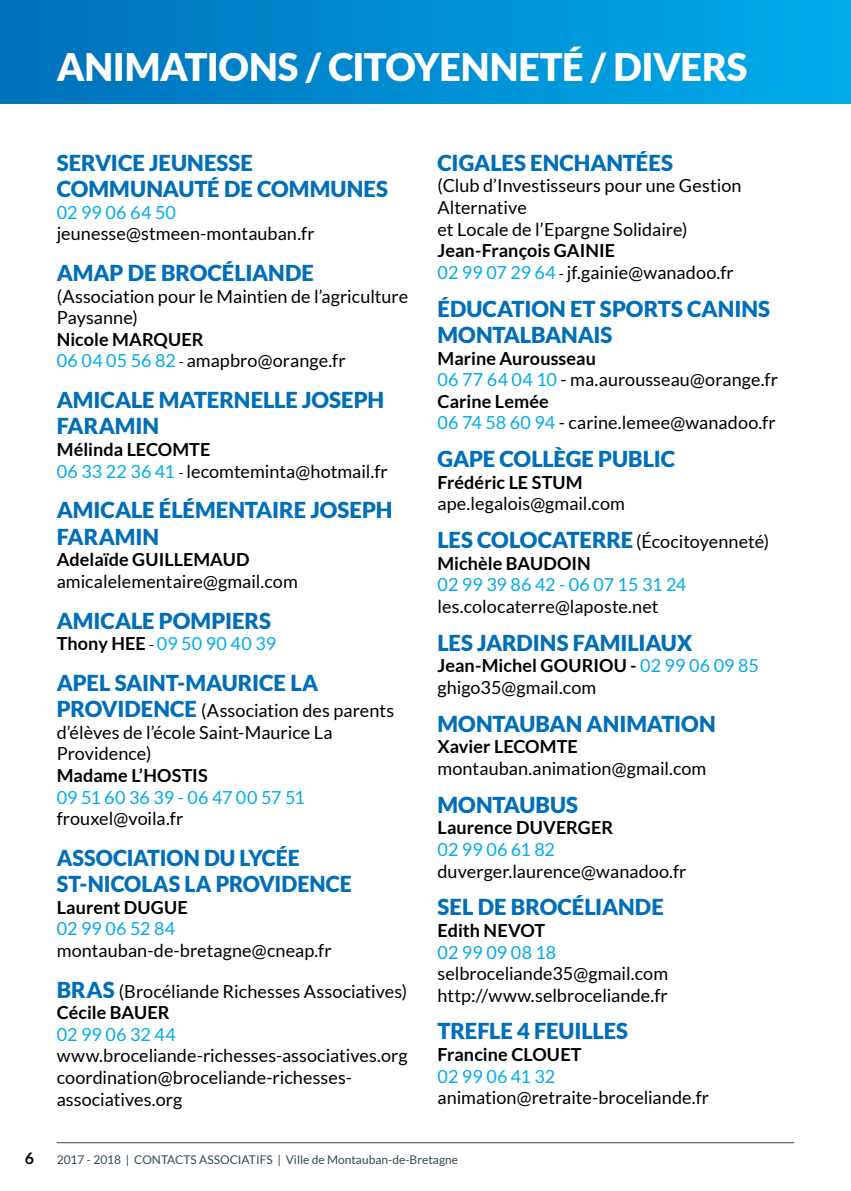
<style>
.page{position:relative;width:851px;height:1191px;background:#fff}
.page>*{position:absolute;margin:0;border:0;box-sizing:border-box;transform-origin:0 0}
.t1{font:900 38px "Lato";letter-spacing:-.01em;color:#fff}
.t2{font:900 22px/26.4px "Lato";color:#006fb9}
.t3{font:18px/21.6px "Lato";color:#000}
.t4{font:700 18px/21.6px "Lato";letter-spacing:.005em;color:#000}
.t5{font:18px "Lato";letter-spacing:.005em;color:#00ace9}
.t6{font:700 16px "Lato";color:#000}
.t7{font:12px "Lato";color:#344a54}
.s1{font-weight:700}
.s2{color:#00ace9}
.s3{font-size:14.8px}
.s4{font-weight:700;color:#000}
.s5{font-size:14.8px;color:#000}
.s6{font-weight:900;font-size:22px;color:#006fb9}
.s7{font-weight:400;color:#00ace9}
.s8{font-weight:400}
</style>
<div class="page">
<hr style="left:57px;top:1142px;width:737px;height:1px;background:#344a54">
<div style="left:0;top:0;width:850px;height:103px;background:linear-gradient(to right,#0070ba,#00acea)"></div>
<h1 class="t1" style="left:57px;top:45px;width:579px">ANIMATIONS / CITOYENNETÉ / DIVE</h1>
<h1 class="t1" style="left:702px;top:45px;width:46px">RS</h1>
<p class="t2" style="left:57px;top:149px;width:333px">SERVICE JEUN ESSE<br>COMM UNAUTÉ DE COMM UN ES</p>
<p class="t5" style="left:57px;top:202px;width:121px">02 99 06 64 50</p>
<p class="t3" style="left:57px;top:223px;width:259px">jeunesse@stmeen-montauban.fr</p>
<p class="t2" style="left:57px;top:259px;width:259px">AMAP DE BROCÉLIAN DE</p>
<p class="t3" style="left:57px;top:285px;width:353px">(Association pour le Maintien de l’agriculture<br>Paysanne)</p>
<p class="t3" style="left:57px;top:328px;width:290px"><span class="s1">Nicole MARQUER<br></span><span class="s2">06 04 05 56 82</span> <span class="s3">-</span> amapbro@orange.fr</p>
<p class="t2" style="left:57px;top:386px;width:312px">AMICALE MATERN ELLE JOSEPH<br>FARAM</p>
<p class="t2" style="left:135px;top:413px;width:21px">IN</p>
<p class="t3" style="left:57px;top:438px;width:332px"><span class="s1">Mélinda LECOMTE<br></span><span class="s2">06 33 22 36 41</span> <span class="s3">-</span> lecomteminta@hotmail.fr</p>
<p class="t2" style="left:57px;top:496px;width:187px">AMICALE ÉLÉMENTA</p>
<p class="t2" style="left:272px;top:496px;width:105px">IRE JOSEPH</p>
<p class="t2" style="left:57px;top:523px;width:29px">FARAM</p>
<p class="t2" style="left:136px;top:523px;width:25px">IN</p>
<p class="t4" style="left:57px;top:548px;width:194px">Adelaïde GUILLEMAUD</p>
<p class="t3" style="left:57px;top:570px;width:242px">amicalelementaire@gmail.com</p>
<p class="t2" style="left:57px;top:607px;width:216px">AMICALE POMPIERS</p>
<p class="t5" style="left:57px;top:633px;width:221px"><span class="s4">Thony HEE</span> <span class="s5">-</span> 09 50 90 40 39</p>
<p class="t2" style="left:57px;top:669px;width:248px">APEL SAINT-MAURICE LA</p>
<p class="t3" style="left:57px;top:699px;width:339px"><span class="s6">PROVIDENCE</span> (Association des parents d’élèves de l’école Saint-Maurice La<br>Providence)</p>
<p class="t4" style="left:57px;top:764px;width:152px">Madame L’HOSTIS</p>
<p class="t5" style="left:57px;top:787px;width:249px">09 51 60 36 39 - 06 47 00 57 51</p>
<p class="t3" style="left:57px;top:807px;width:128px">frouxel@voila.fr</p>
<p class="t2" style="left:57px;top:844px;width:296px">ASSOCIATION DU LYCÉE<br>ST-NICOLAS LA PROVIDENCE</p>
<p class="t4" style="left:57px;top:896px;width:132px">Laurent DUGUE</p>
<p class="t5" style="left:57px;top:918px;width:120px">02 99 06 52 84</p>
<p class="t3" style="left:57px;top:939px;width:276px">montauban-de-bretagne@cneap.fr</p>
<p class="t3" style="left:57px;top:980px;width:352px"><span class="s6">BRAS</span> (Brocéliande Richesses Associatives)<br><span class="s1">Cécile BAUER</span></p>
<p class="t5" style="left:57px;top:1024px;width:121px">02 99 06 32 44</p>
<p class="t3" style="left:57px;top:1045px;width:352px">www.broceliande-richesses-associatives.org coordination@broceliande-richesses&shy;associatives.org</p>
<p class="t2" style="left:437px;top:149px;width:66px">CIGALES</p>
<p class="t2" style="left:530px;top:149px;width:16px">ENCHANT</p>
<p class="t2" style="left:636px;top:149px;width:38px">ÉES</p>
<p class="t3" style="left:437px;top:175px;width:305px">(Club d’Investisseurs pour une Gestion<br>Alternative<br>et Locale de l’Epargne Solidaire)</p>
<p class="t3" style="left:437px;top:240px;width:298px"><span class="s1">Jean-François GAINIE<br></span><span class="s2">02 99 07 29 64</span> <span class="s3">-</span> jf.gainie@wanadoo.fr</p>
<p class="t2" style="left:437px;top:295px;width:16px">ÉDU</p>
<p class="t2" style="left:437px;top:295px;width:333px;text-indent:45px">CATIO N ET SPORTS CANINS<br>MONTALBANAIS</p>
<p class="t3" style="left:437px;top:347px;width:342px"><span class="s1">Marine Aurousseau<br></span><span class="s2">06 77 64 04 10</span> - ma.aurousseau@orange.fr<br><span class="s1">Carine Lemée<br></span><span class="s2">06 74 58 60 94</span> - carine.lemee@wanadoo.fr</p>
<p class="t2" style="left:437px;top:445px;width:235px">GAPE COLLÈGE PUBLIC</p>
<p class="t4" style="left:437px;top:471px;width:147px">Frédéric LE STUM</p>
<p class="t3" style="left:437px;top:485px;width:333px;line-height:37.8px">ape.legalois@gmail.com<br><span class="s6">LES COLOCATERRE</span> (Écocitoyenneté)</p>
<p class="t4" style="left:437px;top:552px;width:155px">Michèle BAUDOIN</p>
<p class="t5" style="left:437px;top:575px;width:250px">02 99 39 86 42 - 06 07 15 31 24</p>
<p class="t3" style="left:437px;top:595px;width:223px">les.colocaterre@laposte.net</p>
<p class="t2" style="left:437px;top:629px;width:256px">LES JARDINS FAM ILIAUX</p>
<p class="t4" style="left:437px;top:655px;width:323px">Jean-Michel GOURIOU - <span class="s7">02 99 06 09 85 </span><span class="s8">ghigo35@gmail.com</span></p>
<p class="t2" style="left:437px;top:710px;width:54px">MONTA</p>
<p class="t2" style="left:519px;top:710px;width:124px">UBAN ANIMAT</p>
<p class="t2" style="left:674px;top:710px;width:39px">ION</p>
<p class="t4" style="left:437px;top:735px;width:142px">Xavier LECOMTE</p>
<p class="t3" style="left:437px;top:757px;width:270px">montauban.animation@gmail.com</p>
<p class="t2" style="left:437px;top:791px;width:54px">MONTA</p>
<p class="t2" style="left:519px;top:791px;width:60px">UBUS</p>
<p class="t4" style="left:437px;top:816px;width:177px">Laurence DUVERGER</p>
<p class="t5" style="left:437px;top:839px;width:119px">02 99 06 61 82</p>
<p class="t3" style="left:437px;top:860px;width:250px">duverger.laurence@wanadoo.fr</p>
<p class="t2" style="left:437px;top:893px;width:13px">SEL</p>
<p class="t2" style="left:477px;top:893px;width:187px">DE BROCÉLIAN DE</p>
<p class="t4" style="left:437px;top:919px;width:109px">Edith NEVOT</p>
<p class="t5" style="left:437px;top:942px;width:120px">02 99 09 08 18</p>
<p class="t3" style="left:437px;top:962px;width:232px">selbroceliande35@gmail.com http://www.selbroceliande.fr</p>
<p class="t2" style="left:437px;top:1017px;width:192px">TREFLE 4 FEUILLES</p>
<p class="t4" style="left:437px;top:1043px;width:146px">Francine CLOUET</p>
<p class="t5" style="left:437px;top:1066px;width:119px">02 99 06 41 32</p>
<p class="t3" style="left:437px;top:1086px;width:273px">animation@retraite-broceliande.fr</p>
<p class="t6" style="left:25px;top:1149px;width:11px">6</p>
<p class="t7" style="left:57px;top:1153px;width:403px">2017 - 2018 | CONTACTS ASSOCIATIFS | Ville de Montauban-de-Bretagne</p>
</div>
